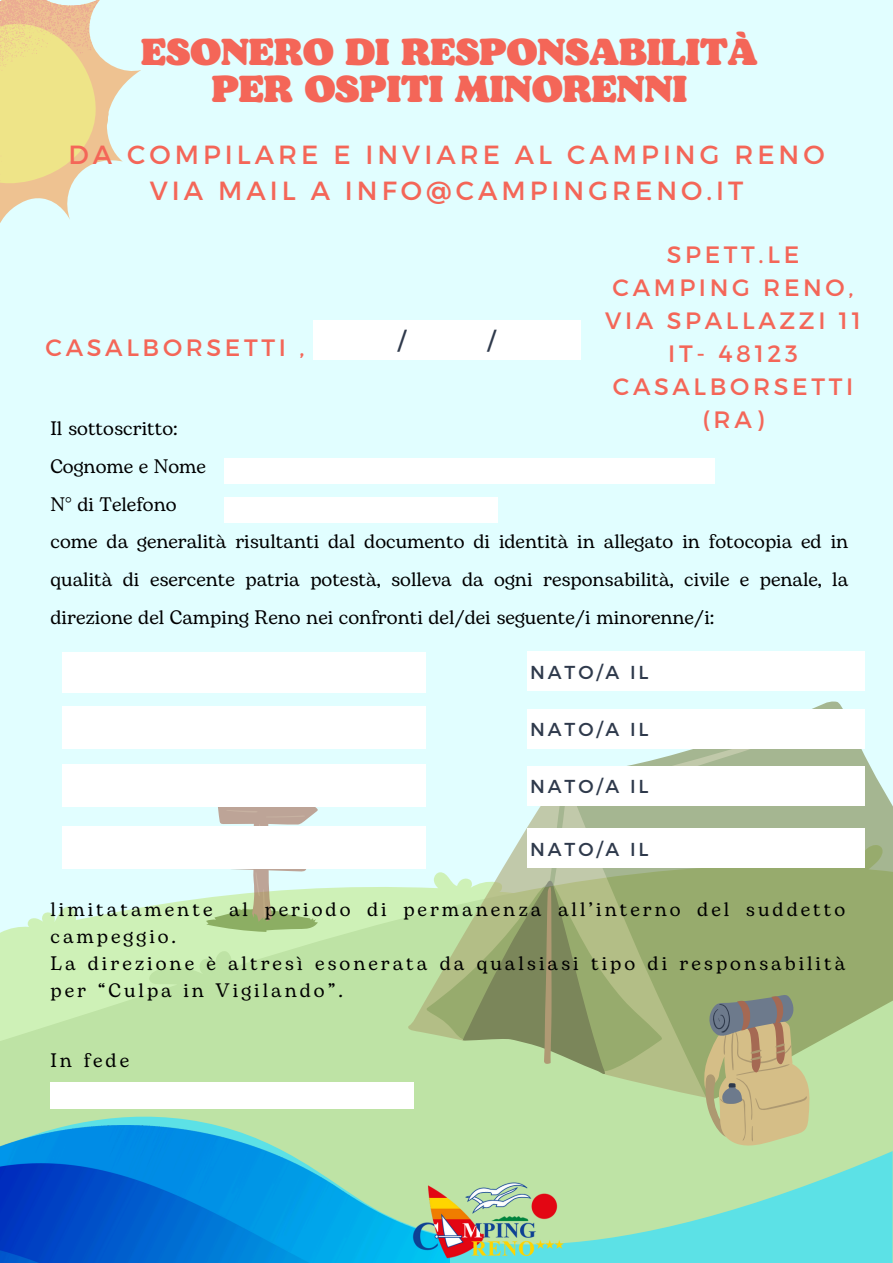
<style>
.page{position:relative;width:893px;height:1263px;background:#e1feff}
.page>*{position:absolute;margin:0;border:0;box-sizing:border-box;transform-origin:0 0}
.t1{font:900 37.5px/37.1px "Bogart";color:#f46658;text-align:center}
.t2{font:26.25px/36.6px "Montserrat";letter-spacing:.155em;color:#f46658;text-align:center}
.t3{font:23.7px/33.1px "Montserrat";letter-spacing:.155em;color:#f46658;text-align:center}
.t4{font:23.7px "Montserrat";color:#2f3a4c}
.t5{font:19.5px/37.7px "Bogart";letter-spacing:.155em;color:#000}
.t6{font:19.5px "Bogart";color:#000}
.t7{font:18.75px "Montserrat";letter-spacing:.155em;color:#2f3a4c}
</style>
<div class="page">
<svg style="left:0;top:868px;width:893px;height:395px;background:#c7eab5"></svg>
<svg style="left:408px;top:772px;width:18px;height:326px;background:#c5e6b4"></svg>
<svg style="left:426px;top:701px;width:467px;height:399px"></svg>
<svg style="left:462px;top:881px;width:143px;height:194px;background:#99a875"></svg>
<svg style="left:582px;top:748px;width:237px;height:18px"></svg>
<svg style="left:206px;top:806px;width:112px;height:126px"></svg>
<svg style="left:703px;top:994px;width:107px;height:114px;background:#aea57d"></svg>
<svg style="left:0;top:0;width:141px;height:223px"></svg>
<div style="left:313px;top:320px;width:267px;height:39px;background:#fff"></div>
<div style="left:224px;top:458px;width:490px;height:25px;background:#fff"></div>
<div style="left:224px;top:497px;width:273px;height:26px;background:#fff"></div>
<div style="left:62px;top:652px;width:363px;height:40px;background:#fff"></div>
<div style="left:50px;top:1082px;width:364px;height:26px;background:#fff"></div>
<div style="left:528px;top:652px;width:337px;height:39px;background:#fff"></div>
<svg style="left:0;top:1108px;width:892px;height:155px;background:#a2e0b7"></svg>
<img style="left:0;top:1125px;width:449px;height:138px">
<img style="left:411px;top:1182px;width:156px;height:78px">
<div style="left:62px;top:706px;width:363px;height:42px;background:#fff"></div>
<div style="left:62px;top:764px;width:363px;height:42px;background:#fff"></div>
<div style="left:62px;top:826px;width:363px;height:42px;background:#fff"></div>
<div style="left:528px;top:709px;width:337px;height:39px;background:#fff"></div>
<div style="left:528px;top:766px;width:337px;height:39px;background:#fff"></div>
<div style="left:528px;top:829px;width:337px;height:39px;background:#fff"></div>
<p class="t1" style="left:141px;top:35px;width:618px">ESONERO DI RESPONSABILITÀ<br>PER OSPITI MINORENNI</p>
<p class="t2" style="left:68px;top:135px;width:757px">DA COMPILARE E INVIARE AL CAMPING RENO<br>VIA MAIL A INFO@CAMPINGRENO.IT</p>
<h3 class="t3" style="left:605px;top:237px;width:257px">SPETT.LE<br>CAMPING RENO,<br>VIA SPALLAZZI 11<br>IT- 48123<br>CASALBORSETTI (RA)</h3>
<p class="t4" style="left:398px;top:325px;width:9px">/</p>
<p class="t4" style="left:487px;top:325px;width:9px">/</p>
<p class="t3" style="left:46px;top:330px;width:260px">CASALBORSETTI ,</p>
<h1 class="t6" style="left:50px;top:414px;width:129px">Il sottoscritto:</h1>
<h2 class="t6" style="left:50px;top:452px;width:157px">Cognome e Nome</h2>
<h2 class="t6" style="left:50px;top:490px;width:128px">N° di Telefono</h2>
<p class="t5" style="left:50px;top:524px;width:799px;text-align:justify">come da generalità risultanti dal documento di identità in allegato in fotocopia ed in qualità di esercente patria potestà, solleva da ogni responsabilità, civile e penale, la direzione del Camping Reno nei confronti del/dei seguente/i minorenne/i:</p>
<p class="t7" style="left:530px;top:660px;width:120px">NATO/A IL</p>
<p class="t7" style="left:530px;top:717px;width:120px">NATO/A IL</p>
<h3 class="t7" style="left:530px;top:774px;width:120px">NATO/A IL</h3>
<h3 class="t7" style="left:530px;top:837px;width:120px">NATO/A IL</h3>
<p class="t5" style="left:50px;top:896px;width:796px;line-height:27px">limitatamente al periodo di permanenza all’interno del suddetto campeggio.</p>
<p class="t5" style="left:50px;top:950px;width:796px;line-height:27px">La direzione è altresì esonerata da qualsiasi tipo di responsabilità per “Culpa in Vigilando”.</p>
<p class="t5" style="left:50px;top:1042px;width:80px">In fede</p>
</div>
